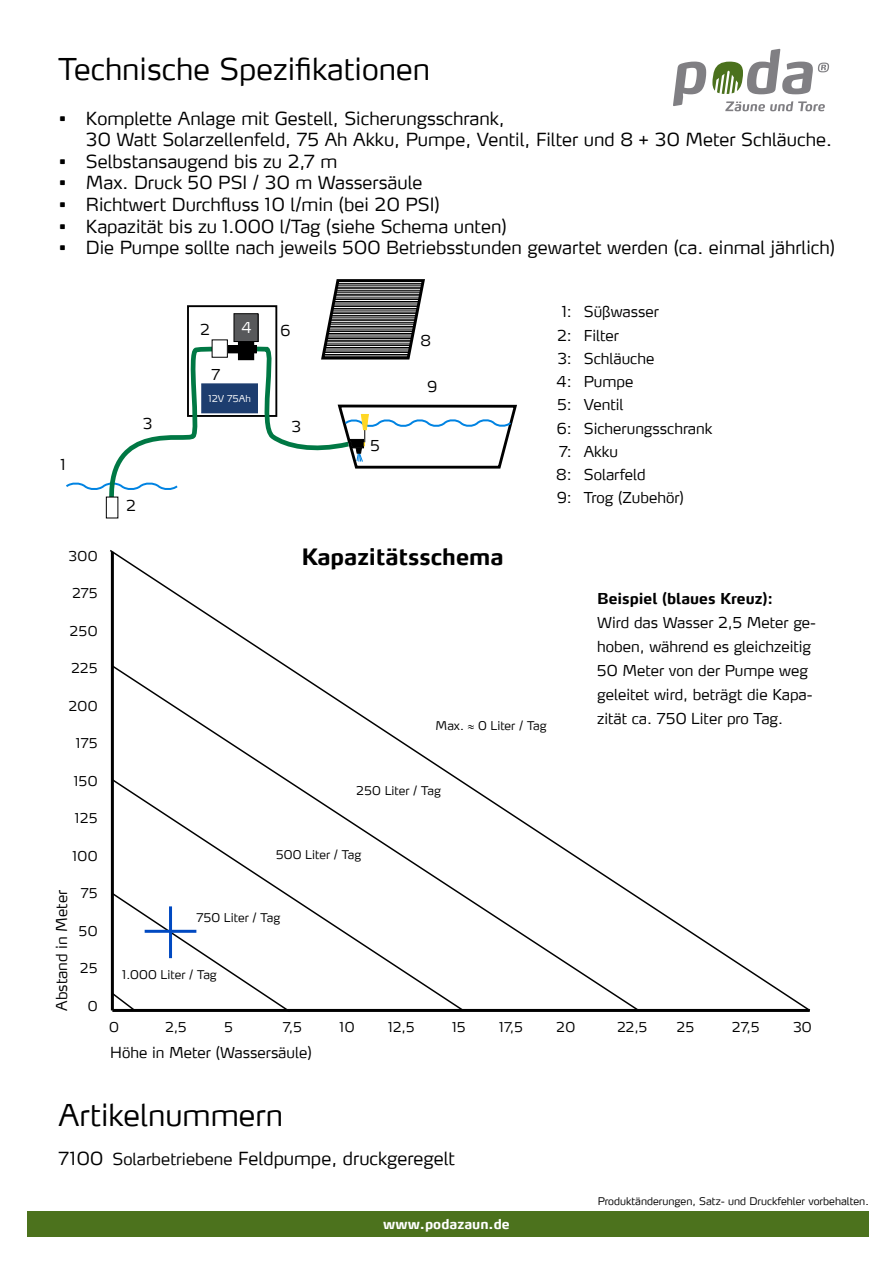
<style>
.page{position:relative;width:893px;height:1263px;background:#fff}
.page>*{position:absolute;margin:0;border:0;box-sizing:border-box;transform-origin:0 0}
.t1{font:300 30px "Max";color:#000}
.t2{font:300 30px "Max LF";color:#000}
.t3{font:700 22.5px "Max";color:#000}
.t4{font:300 18px/21.6px "Max LF";color:#000}
.t5{font:300 15px/23.2px "Max LF";color:#000}
.t6{font:700 15px "Max LF";color:#000}
.t7{font:300 15px "Max LF";color:#fff}
.t8{font:300 13.5px "Max LF";letter-spacing:.02em;color:#000}
.t9{font:700 13.5px "Max";color:#fff}
.t10{font:300 12px "Max LF";color:#000}
.t11{font:300 10.5px "Max";color:#000}
.t12{font:300 9.45px "Max LF";color:#fff}
.s1{font-size:16.5px}
</style>
<div class="page">
<div style="left:27px;top:1211px;width:842px;height:26px;background:#4c721d"></div>
<svg style="left:673px;top:62px;width:33px;height:44px"></svg>
<svg style="left:725px;top:101px;width:100px;height:10px"></svg>
<svg style="left:712px;top:49px;width:117px;height:45px"></svg>
<div style="left:106px;top:497px;width:12px;height:21px;border:1px solid #000"></div>
<svg style="left:66px;top:279px;width:451px;height:225px"></svg>
<hr style="left:337px;top:283px;width:85px;height:1px;background:#000">
<hr style="left:337px;top:285px;width:85px;height:1px;background:#000">
<hr style="left:336px;top:287px;width:86px;height:1px;background:#000">
<hr style="left:336px;top:288px;width:86px;height:1px;background:#000">
<hr style="left:335px;top:290px;width:86px;height:1px;background:#000">
<hr style="left:335px;top:292px;width:86px;height:1px;background:#000">
<hr style="left:335px;top:294px;width:85px;height:1px;background:#000">
<hr style="left:335px;top:295px;width:85px;height:1px;background:#000">
<hr style="left:334px;top:297px;width:85px;height:2px;background:#000">
<hr style="left:334px;top:299px;width:85px;height:1px;background:#000">
<hr style="left:334px;top:301px;width:85px;height:1px;background:#000">
<hr style="left:334px;top:303px;width:85px;height:1px;background:#000">
<hr style="left:333px;top:304px;width:85px;height:2px;background:#000">
<hr style="left:333px;top:306px;width:85px;height:1px;background:#000">
<hr style="left:332px;top:308px;width:86px;height:1px;background:#000">
<hr style="left:332px;top:310px;width:86px;height:1px;background:#000">
<hr style="left:331px;top:312px;width:85px;height:1px;background:#000">
<hr style="left:331px;top:313px;width:85px;height:1px;background:#000">
<hr style="left:331px;top:315px;width:85px;height:1px;background:#000">
<hr style="left:331px;top:317px;width:85px;height:1px;background:#000">
<hr style="left:330px;top:319px;width:85px;height:1px;background:#000">
<hr style="left:330px;top:320px;width:85px;height:1px;background:#000">
<hr style="left:329px;top:322px;width:86px;height:1px;background:#000">
<hr style="left:329px;top:324px;width:86px;height:1px;background:#000">
<hr style="left:328px;top:326px;width:86px;height:1px;background:#000">
<hr style="left:328px;top:328px;width:86px;height:1px;background:#000">
<hr style="left:328px;top:329px;width:85px;height:1px;background:#000">
<hr style="left:328px;top:331px;width:85px;height:1px;background:#000">
<hr style="left:327px;top:333px;width:85px;height:1px;background:#000">
<hr style="left:327px;top:335px;width:85px;height:1px;background:#000">
<hr style="left:327px;top:336px;width:85px;height:2px;background:#000">
<hr style="left:327px;top:338px;width:85px;height:1px;background:#000">
<hr style="left:326px;top:340px;width:85px;height:1px;background:#000">
<hr style="left:326px;top:341px;width:85px;height:1px;background:#000">
<hr style="left:325px;top:343px;width:85px;height:1px;background:#000">
<hr style="left:325px;top:345px;width:85px;height:1px;background:#000">
<hr style="left:325px;top:347px;width:85px;height:1px;background:#000">
<hr style="left:325px;top:349px;width:85px;height:1px;background:#000">
<hr style="left:324px;top:350px;width:85px;height:2px;background:#000">
<hr style="left:324px;top:352px;width:85px;height:1px;background:#000">
<hr style="left:324px;top:354px;width:85px;height:1px;background:#000">
<hr style="left:324px;top:356px;width:85px;height:1px;background:#000">
<svg style="left:110px;top:550px;width:700px;height:462px"></svg>
<svg style="left:110px;top:664px;width:531px;height:348px"></svg>
<svg style="left:110px;top:778px;width:355px;height:234px"></svg>
<svg style="left:110px;top:891px;width:182px;height:121px"></svg>
<hr style="left:169px;top:906px;width:3px;height:52px;background:#0049c1">
<hr style="left:145px;top:930px;width:51px;height:3px;background:#0049c1">
<h1 class="t1" style="left:59px;top:50px;width:373px">Technische Spezifikationen</h1>
<p class="t4" style="left:86px;top:107px;width:748px;text-indent:-27px">• Komplette Anlage mit Gestell, Sicherungsschrank,<br>30 Watt Solarzellenfeld, 75 Ah Akku, Pumpe, Ventil, Filter und 8 + 30 Meter Schläuche.</p>
<p class="t4" style="left:59px;top:150px;width:280px">• Selbstansaugend bis zu 2,7 m</p>
<p class="t4" style="left:59px;top:172px;width:365px">• Max. Druck 50 PSI / 30 m Wassersäule</p>
<p class="t4" style="left:59px;top:193px;width:382px">• Richtwert Durchfluss 10 l/min (bei 20 PSI)</p>
<p class="t4" style="left:59px;top:215px;width:449px">• Kapazität bis zu 1.000 l/Tag (siehe Schema unten)</p>
<p class="t4" style="left:59px;top:236px;width:778px">• Die Pumpe sollte nach jeweils 500 Betriebsstunden gewartet werden (ca. einmal jährlich)</p>
<p class="t5" style="left:61px;top:452px;width:7px">1</p>
<p class="t5" style="left:143px;top:412px;width:11px">3</p>
<p class="t5" style="left:126px;top:493px;width:11px">2</p>
<p class="t5" style="left:200px;top:317px;width:11px">2</p>
<p class="t7" style="left:241px;top:318px;width:12px">4</p>
<p class="t5" style="left:281px;top:318px;width:12px">6</p>
<p class="t5" style="left:212px;top:362px;width:11px">7</p>
<p class="t12" style="left:208px;top:392px;width:44px">12V 75Ah</p>
<p class="t5" style="left:292px;top:415px;width:11px">3</p>
<p class="t5" style="left:370px;top:433px;width:11px">5</p>
<p class="t5" style="left:421px;top:328px;width:12px">8</p>
<p class="t5" style="left:427px;top:374px;width:12px">9</p>
<p class="t5" style="left:556px;top:300px;width:158px;text-indent:6px">1: Süßwasser<br>2: Filter<br>3: Schläuche<br>4: Pumpe<br>5: Ventil<br>6: Sicherungsschrank<br>7: Akku<br>8: Solarfeld<br>9: Trog (Zubehör)</p>
<p class="t8" style="left:69px;top:547px;width:30px">300</p>
<p class="t8" style="left:72px;top:585px;width:27px">275</p>
<p class="t8" style="left:70px;top:622px;width:29px">250</p>
<p class="t8" style="left:71px;top:660px;width:28px">225</p>
<p class="t8" style="left:68px;top:697px;width:31px">200</p>
<p class="t8" style="left:76px;top:735px;width:23px">175</p>
<p class="t8" style="left:74px;top:772px;width:25px">150</p>
<p class="t8" style="left:75px;top:810px;width:24px">125</p>
<p class="t8" style="left:72px;top:847px;width:27px">100</p>
<p class="t8" style="left:81px;top:885px;width:18px">75</p>
<p class="t8" style="left:79px;top:922px;width:20px">50</p>
<p class="t8" style="left:80px;top:960px;width:19px">25</p>
<p class="t8" style="left:88px;top:997px;width:11px">0</p>
<p class="t5" style="left:50px;top:1011px;width:122px;rotate:-90deg">Abstand in Meter</p>
<p class="t3" style="left:301px;top:543px;width:204px">Kapazitätsschema</p>
<p class="t10" style="left:436px;top:718px;width:113px">Max. ≈ 0 Liter / Tag</p>
<p class="t10" style="left:356px;top:783px;width:86px">250 Liter / Tag</p>
<p class="t10" style="left:276px;top:847px;width:87px">500 Liter / Tag</p>
<p class="t10" style="left:196px;top:910px;width:85px">750 Liter / Tag</p>
<p class="t10" style="left:122px;top:967px;width:96px">1.000 Liter / Tag</p>
<p class="t6" style="left:597px;top:589px;width:178px">Beispiel (blaues Kreuz):</p>
<p class="t5" style="left:597px;top:610px;width:221px;line-height:24px">Wird das Wasser 2,5 Meter ge&shy;hoben, während es gleichzeitig<br>50 Meter von der Pumpe weg geleitet wird, beträgt die Kapa&shy;zität ca. 750 Liter pro Tag.</p>
<p class="t8" style="left:109px;top:1018px;width:11px">0</p>
<p class="t8" style="left:165px;top:1018px;width:23px">2,5</p>
<p class="t8" style="left:224px;top:1018px;width:10px">5</p>
<p class="t8" style="left:283px;top:1018px;width:20px">7,5</p>
<p class="t8" style="left:339px;top:1018px;width:17px">10</p>
<p class="t8" style="left:388px;top:1018px;width:28px">12,5</p>
<p class="t8" style="left:452px;top:1018px;width:15px">15</p>
<p class="t8" style="left:499px;top:1018px;width:25px">17,5</p>
<p class="t8" style="left:556px;top:1018px;width:20px">20</p>
<p class="t8" style="left:617px;top:1018px;width:32px">22,5</p>
<p class="t8" style="left:676px;top:1018px;width:19px">25</p>
<p class="t8" style="left:732px;top:1018px;width:29px">27,5</p>
<p class="t8" style="left:793px;top:1018px;width:20px">30</p>
<p class="t5" style="left:110px;top:1041px;width:203px">Höhe in Meter (Wassersäule)</p>
<h1 class="t2" style="left:59px;top:1096px;width:226px">Artikelnummern</h1>
<p class="t4" style="left:59px;top:1147px;width:398px">7100 <span class="s1">Solarbetriebene</span> Feldpumpe, druckgeregelt</p>
<p class="t9" style="left:383px;top:1215px;width:128px">www.podazaun.de</p>
<p class="t11" style="left:598px;top:1194px;width:273px">Produktänderungen, Satz- und Druckfehler vorbehalten.</p>
</div>
